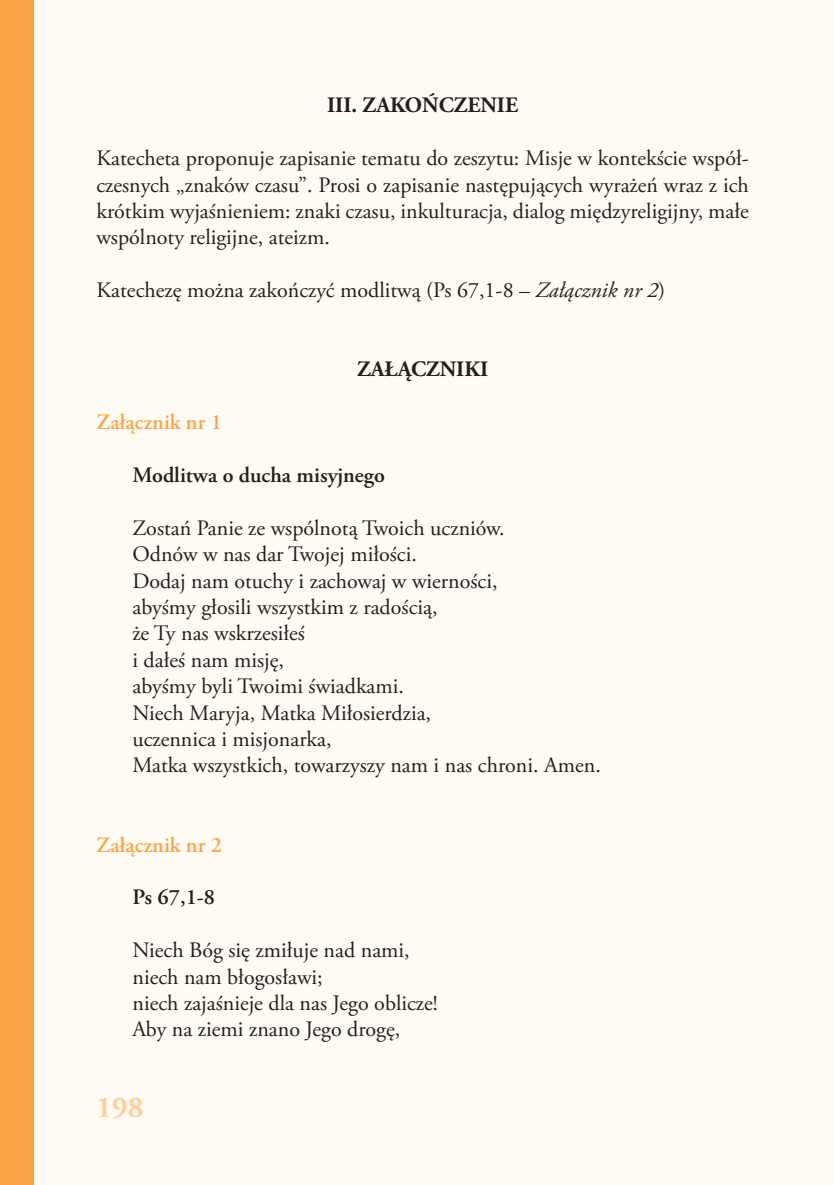
<style>
.page{position:relative;width:834px;height:1185px;background:#fff}
.page>*{position:absolute;margin:0;border:0;box-sizing:border-box;transform-origin:0 0}
.t1{font:700 30px "Adobe Garamond Pro";color:#fdd09e}
.t2{font:22px/26.4px "Adobe Garamond Pro";color:#231f20}
.t3{font:600 22px "Adobe Garamond Pro";color:#231f20}
.t4{font:700 22px "Adobe Garamond Pro";color:#231f20}
.t5{font:600 22px "Adobe Garamond Pro";color:#f9a64a}
.s1{font-style:italic}
</style>
<div class="page">
<div style="left:0;top:0;width:833px;height:1185px;background:#fefaf4"></div>
<div style="left:0;top:0;width:33px;height:1185px;background:#f9a64a"></div>
<p class="t4" style="left:327px;top:93px;width:192px">III. ZAKOŃCZENIE</p>
<p class="t2" style="left:96px;top:146px;width:654px;text-align:justify">Katecheta proponuje zapisanie tematu do zeszytu: Misje w kontekście współ&shy;czesnych „znaków czasu”. Prosi o zapisanie następujących wyrażeń wraz z ich krótkim wyjaśnieniem: znaki czasu, inkulturacja, dialog międzyreligijny, małe wspólnoty religijne, ateizm.</p>
<p class="t2" style="left:96px;top:278px;width:570px">Katechezę można zakończyć modlitwą (Ps 67,1-8 – <span class="s1">Załącznik nr 2</span>)</p>
<p class="t4" style="left:357px;top:357px;width:133px">ZAŁĄCZNIKI</p>
<p class="t5" style="left:96px;top:409px;width:127px">Załącznik nr 1</p>
<p class="t3" style="left:132px;top:462px;width:254px">Modlitwa o ducha misyjnego</p>
<p class="t2" style="left:132px;top:515px;width:470px">Zostań Panie ze wspólnotą Twoich uczniów.<br>Odnów w nas dar Twojej miłości.<br>Dodaj nam otuchy i zachowaj w wierności,<br>abyśmy głosili wszystkim z radością,<br>że Ty nas wskrzesiłeś<br>i dałeś nam misję,<br>abyśmy byli Twoimi świadkami.<br>Niech Maryja, Matka Miłosierdzia,<br>uczennica i misjonarka,<br>Matka wszystkich, towarzyszy nam i nas chroni. Amen.</p>
<p class="t5" style="left:96px;top:832px;width:127px">Załącznik nr 2</p>
<p class="t3" style="left:132px;top:885px;width:84px">Ps 67,1-8</p>
<p class="t2" style="left:132px;top:938px;width:306px">Niech Bóg się zmiłuje nad nami, niech nam błogosławi;<br>niech zajaśnieje dla nas Jego oblicze!<br>Aby na ziemi znano Jego drogę,</p>
<h1 class="t1" style="left:96px;top:1090px;width:48px">198</h1>
</div>
